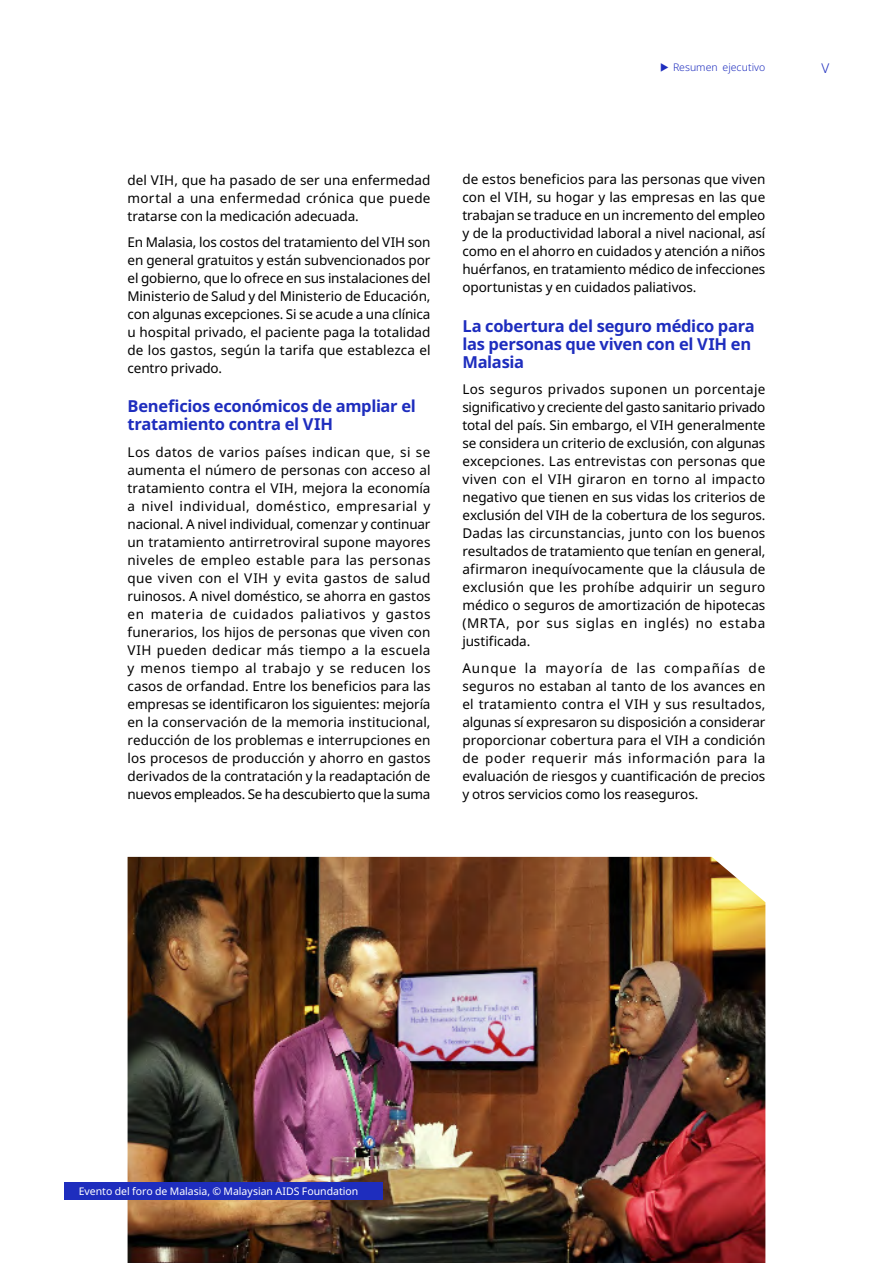
<style>
.page{position:relative;width:893px;height:1263px;background:#fff}
.page>*{position:absolute;margin:0;border:0;box-sizing:border-box;transform-origin:0 0}
.t1{font:700 16.5px/18px "Noto Sans";letter-spacing:-.02em;color:#1e2dbe}
.t2{font:13.5px/18px "Noto Sans";letter-spacing:-.01em;color:#000;text-align:justify}
.t3{font:300 13.5px "Noto Sans";color:#1e2dbe}
.t4{font:10.5px "Noto Sans";color:#fff}
.t5{font:300 10.5px "Noto Sans";color:#1e2dbe}
</style>
<div class="page">
<img style="left:128px;top:857px;width:637px;height:406px">
<div style="left:64px;top:1182px;width:319px;height:17px;background:#1e2dbe"></div>
<p class="t5" style="left:727px;top:60px;width:40px">Résumé</p>
<p class="t3" style="left:821px;top:59px;width:9px">V</p>
<p class="t5" style="left:673px;top:60px;width:94px">Resumen ejecutivo</p>
<p class="t2" style="left:128px;top:171px;width:304px">del VIH, que ha pasado de ser una enfermedad mortal a una enfermedad crónica que puede tratarse con la medicación adecuada.</p>
<p class="t2" style="left:128px;top:233px;width:305px">En Malasia, los costos del tratamiento del VIH son en general gratuitos y están subvencionados por el gobierno, que lo ofrece en sus instalaciones del Ministerio de Salud y del Ministerio de Educación, con algunas excepciones. Si se acude a una clínica u hospital privado, el paciente paga la totalidad de los gastos, según la tarifa que establezca el centro privado.</p>
<p class="t1" style="left:128px;top:398px;width:290px">Beneficios económicos de ampliar el tratamiento contra el VIH</p>
<p class="t2" style="left:128px;top:443px;width:304px">Los datos de varios países indican que, si se aumenta el número de personas con acceso al tratamiento contra el VIH, mejora la economía a nivel individual, doméstico, empresarial y nacional. A nivel individual, comenzar y continuar un tratamiento antirretroviral supone mayores niveles de empleo estable para las personas que viven con el VIH y evita gastos de salud ruinosos. A nivel doméstico, se ahorra en gastos en materia de cuidados paliativos y gastos funerarios, los hijos de personas que viven con VIH pueden dedicar más tiempo a la escuela y menos tiempo al trabajo y se reducen los casos de orfandad. Entre los beneficios para las empresas se identificaron los siguientes: mejoría en la conservación de la memoria institucional, reducción de los problemas e interrupciones en los procesos de producción y ahorro en gastos derivados de la contratación y la readaptación de nuevos empleados. Se ha descubierto que la suma</p>
<p class="t2" style="left:462px;top:171px;width:305px">de estos beneficios para las personas que viven con el VIH, su hogar y las empresas en las que trabajan se traduce en un incremento del empleo y de la productividad laboral a nivel nacional, así como en el ahorro en cuidados y atención a niños huérfanos, en tratamiento médico de infecciones oportunistas y en cuidados paliativos.</p>
<p class="t1" style="left:462px;top:317px;width:294px">La cobertura del seguro médico para las personas que viven con el VIH en<br>Malasia</p>
<p class="t2" style="left:462px;top:381px;width:304px">Los seguros privados suponen un porcentaje significativo y creciente del gasto sanitario privado total del país. Sin embargo, el VIH generalmente se considera un criterio de exclusión, con algunas excepciones. Las entrevistas con personas que viven con el VIH giraron en torno al impacto negativo que tienen en sus vidas los criterios de exclusión del VIH de la cobertura de los seguros.<br>Dadas las circunstancias, junto con los buenos resultados de tratamiento que tenían en general, afirmaron inequívocamente que la cláusula de exclusión que les prohíbe adquirir un seguro médico o seguros de amortización de hipotecas (MRTA, por sus siglas en inglés) no estaba justificada.</p>
<p class="t2" style="left:462px;top:659px;width:305px">Aunque la mayoría de las compañías de seguros no estaban al tanto de los avances en el tratamiento contra el VIH y sus resultados, algunas sí expresaron su disposición a considerar proporcionar cobertura para el VIH a condición de poder requerir más información para la evaluación de riesgos y cuantificación de precios y otros servicios como los reaseguros.</p>
<p class="t4" style="left:79px;top:1184px;width:281px">Evento del foro de Malasia, © Malaysian AIDS Foundation</p>
</div>
